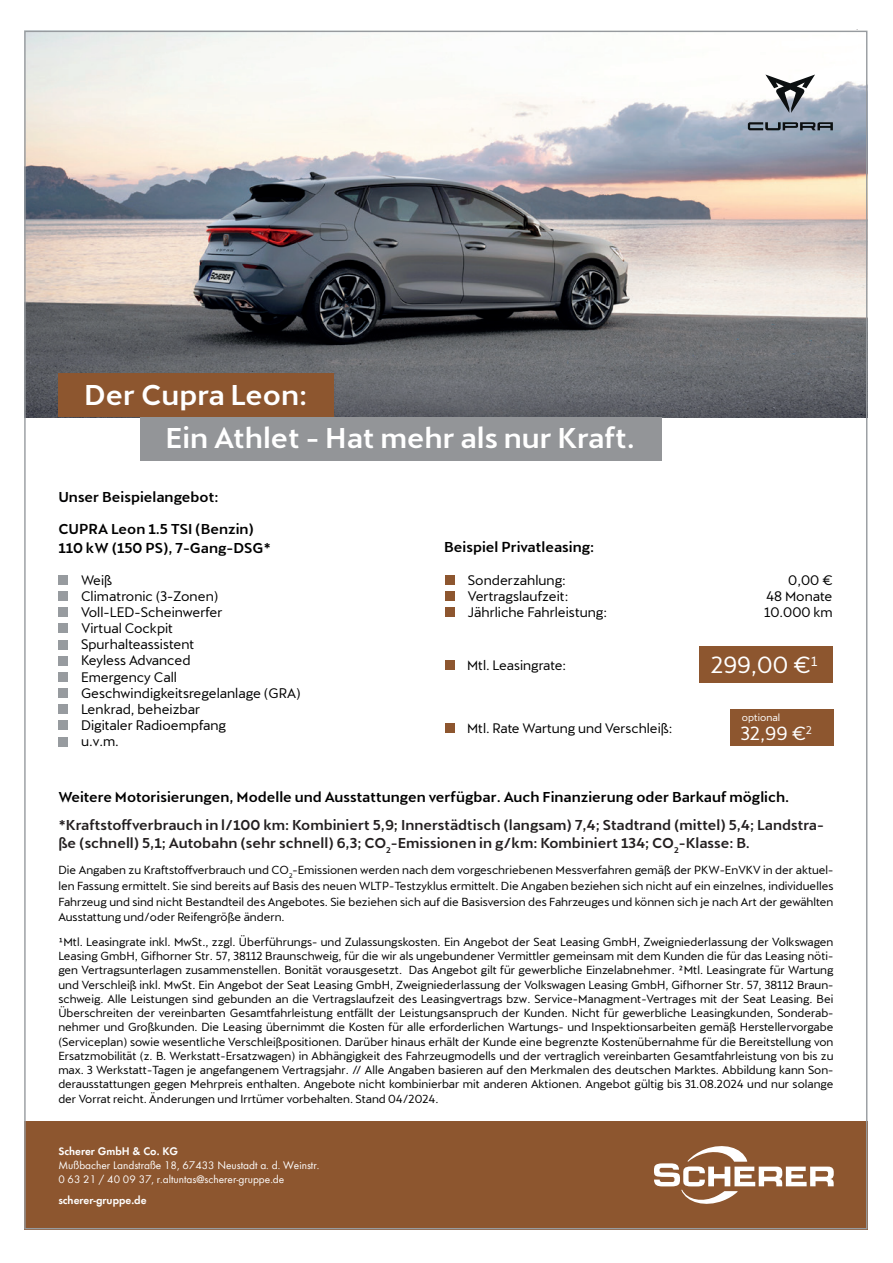
<style>
.page{position:relative;width:893px;height:1263px;background:#fff}
.page>*{position:absolute;margin:0;border:0;box-sizing:border-box;transform-origin:0 0}
.t1{font:500 28.5px "Cupra";color:#fff}
.t2{font:22.8px "Cupra";color:#fff}
.t3{font:18.45px "Cupra";color:#fff}
.t4{font:500 14.25px/18.5px "Cupra";color:#231f20}
.t5{font:500 14.25px/18.5px "Cupra";color:#000001}
.t6{font:13.5px/16.2px "Cupra";color:#000001}
.t7{font:13.35px "Cupra";color:#000001}
.t8{font:11.4px/14.2px "Cupra";color:#000001;text-align:justify}
.t9{font:11.4px/14.2px "Futura T";color:#fff}
.t10{font:600 11.4px "Futura T";color:#fff}
.t11{font:9.9px "Cupra";color:#fff}
</style>
<div class="page">
<div style="left:24px;top:1121px;width:843px;height:108px;background:#8d562f"></div>
<svg style="left:654px;top:1146px;width:180px;height:58px"></svg>
<div style="left:445px;top:575px;width:9px;height:10px;background:#8d562f"></div>
<div style="left:445px;top:591px;width:9px;height:10px;background:#8d562f"></div>
<div style="left:445px;top:607px;width:9px;height:10px;background:#8d562f"></div>
<img style="left:26px;top:33px;width:839px;height:385px">
<div style="left:140px;top:417px;width:521px;height:44px;background:#939598"></div>
<div style="left:58px;top:373px;width:275px;height:44px;background:#8d562f"></div>
<div style="left:730px;top:710px;width:103px;height:36px;background:#8d562f"></div>
<div style="left:445px;top:723px;width:9px;height:10px;background:#8d562f"></div>
<div style="left:58px;top:575px;width:9px;height:10px;background:#979b9f"></div>
<div style="left:58px;top:591px;width:9px;height:10px;background:#979b9f"></div>
<div style="left:58px;top:608px;width:9px;height:9px;background:#979b9f"></div>
<div style="left:58px;top:624px;width:9px;height:9px;background:#979b9f"></div>
<div style="left:58px;top:640px;width:9px;height:9px;background:#979b9f"></div>
<div style="left:58px;top:656px;width:9px;height:9px;background:#979b9f"></div>
<div style="left:58px;top:672px;width:9px;height:9px;background:#979b9f"></div>
<div style="left:58px;top:688px;width:9px;height:10px;background:#979b9f"></div>
<div style="left:58px;top:705px;width:9px;height:9px;background:#979b9f"></div>
<div style="left:58px;top:721px;width:9px;height:9px;background:#979b9f"></div>
<div style="left:58px;top:737px;width:9px;height:9px;background:#979b9f"></div>
<div style="left:699px;top:647px;width:134px;height:36px;background:#8d562f"></div>
<div style="left:445px;top:661px;width:9px;height:9px;background:#8d562f"></div>
<svg style="left:765px;top:75px;width:50px;height:38px"></svg>
<svg style="left:748px;top:122px;width:85px;height:8px"></svg>
<h1 class="t1" style="left:84px;top:379px;width:225px">Der Cupra Leon:</h1>
<h1 class="t1" style="left:165px;top:422px;width:471px">Ein Athlet - Hat mehr als nur Kraft.</h1>
<p class="t5" style="left:58px;top:488px;width:162px">Unser Beispielangebot:</p>
<p class="t5" style="left:58px;top:520px;width:214px">CUPRA Leon 1.5 TSI (Benzin)<br>110 kW (150 PS), 7-Gang-DSG*</p>
<p class="t7" style="left:81px;top:567px;width:33px">Weiß</p>
<p class="t6" style="left:81px;top:585px;width:221px">Climatronic (3-Zonen)<br>Voll-LED-Scheinwerfer<br>Virtual Cockpit<br>Spurhalteassistent<br>Keyless Advanced<br>Emergency Call<br>Geschwindigkeitsregelanlage (GRA)<br>Lenkrad, beheizbar<br>Digitaler Radioempfang<br>u.v.m.</p>
<p class="t5" style="left:444px;top:538px;width:152px">Beispiel Privatleasing:</p>
<p class="t6" style="left:468px;top:569px;width:100px">Sonderzahlung:</p>
<p class="t6" style="left:788px;top:569px;width:46px">0,00 €</p>
<p class="t6" style="left:468px;top:585px;width:102px">Vertragslaufzeit:</p>
<p class="t6" style="left:766px;top:585px;width:68px">48 Monate</p>
<p class="t6" style="left:468px;top:601px;width:141px">Jährliche Fahrleistung:</p>
<p class="t6" style="left:764px;top:601px;width:70px">10.000 km</p>
<p class="t7" style="left:467px;top:653px;width:101px">Mtl. Leasingrate:</p>
<h2 class="t2" style="left:711px;top:644px;width:108px">299,00 €<sup>1</sup></h2>
<p class="t11" style="left:742px;top:708px;width:40px">optional</p>
<p class="t7" style="left:467px;top:715px;width:207px">Mtl. Rate Wartung und Verschleiß:</p>
<h3 class="t3" style="left:741px;top:716px;width:73px">32,99 €<sup>2</sup></h3>
<p class="t5" style="left:58px;top:787px;width:732px">Weitere Motorisierungen, Modelle und Ausstattungen verfügbar. Auch Finanzierung oder Barkauf möglich.</p>
<p class="t4" style="left:58px;top:816px;width:767px">*Kraftstoffverbrauch in l/100 km: Kombiniert 5,9; Innerstädtisch (langsam) 7,4; Stadtrand (mittel) 5,4; Landstra&shy;ße (schnell) 5,1; Autobahn (sehr schnell) 6,3; CO<sub>2</sub>-Emissionen in g/km: Kombiniert 134; CO<sub>2</sub>-Klasse: B.</p>
<p class="t8" style="left:58px;top:860px;width:777px;line-height:15.6px">Die Angaben zu Kraftstoffverbrauch und CO<sub>2</sub>-Emissionen werden nach dem vorgeschriebenen Messverfahren gemäß der PKW-EnVKV in der aktuel&shy;len Fassung ermittelt. Sie sind bereits auf Basis des neuen WLTP-Testzyklus ermittelt. Die Angaben beziehen sich nicht auf ein einzelnes, individuelles Fahrzeug und sind nicht Bestandteil des Angebotes. Sie beziehen sich auf die Basisversion des Fahrzeuges und können sich je nach Art der gewählten Ausstattung und/oder Reifengröße ändern.</p>
<p class="t8" style="left:58px;top:933px;width:777px">¹Mtl. Leasingrate inkl. MwSt., zzgl. Überführungs- und Zulassungskosten. Ein Angebot der Seat Leasing GmbH, Zweigniederlassung der Volkswagen Leasing GmbH, Gifhorner Str. 57, 38112 Braunschweig, für die wir als ungebundener Vermittler gemeinsam mit dem Kunden die für das Leasing nöti&shy;gen Vertragsunterlagen zusammenstellen. Bonität vorausgesetzt. Das Angebot gilt für gewerbliche Einzelabnehmer. ²Mtl. Leasingrate für Wartung und Verschleiß inkl. MwSt. Ein Angebot der Seat Leasing GmbH, Zweigniederlassung der Volkswagen Leasing GmbH, Gifhorner Str. 57, 38112 Braun&shy;schweig. Alle Leistungen sind gebunden an die Vertragslaufzeit des Leasingvertrags bzw. Service-Managment-Vertrages mit der Seat Leasing. Bei Überschreiten der vereinbarten Gesamtfahrleistung entfällt der Leistungsanspruch der Kunden. Nicht für gewerbliche Leasingkunden, Sonderab&shy;nehmer und Großkunden. Die Leasing übernimmt die Kosten für alle erforderlichen Wartungs- und Inspektionsarbeiten gemäß Herstellervorgabe (Serviceplan) sowie wesentliche Verschleißpositionen. Darüber hinaus erhält der Kunde eine begrenzte Kostenübernahme für die Bereitstellung von Ersatzmobilität (z. B. Werkstatt-Ersatzwagen) in Abhängigkeit des Fahrzeugmodells und der vertraglich vereinbarten Gesamtfahrleistung von bis zu max. 3 Werkstatt-Tagen je angefangenem Vertragsjahr. // Alle Angaben basieren auf den Merkmalen des deutschen Marktes. Abbildung kann Son&shy;derausstattungen gegen Mehrpreis enthalten. Angebote nicht kombinierbar mit anderen Aktionen. Angebot gültig bis 31.08.2024 und nur solange der Vorrat reicht. Änderungen und Irrtümer vorbehalten. Stand 04/2024.</p>
<p class="t10" style="left:58px;top:1144px;width:121px">Scherer GmbH &amp; Co. KG</p>
<p class="t9" style="left:58px;top:1158px;width:262px">Mußbacher Landstraße 18, 67433 Neustadt a. d. Weinstr.<br>0 63 21 / 40 09 37, r.altuntas@scherer-gruppe.de</p>
<p class="t10" style="left:58px;top:1193px;width:90px">scherer-gruppe.de</p>
</div>
